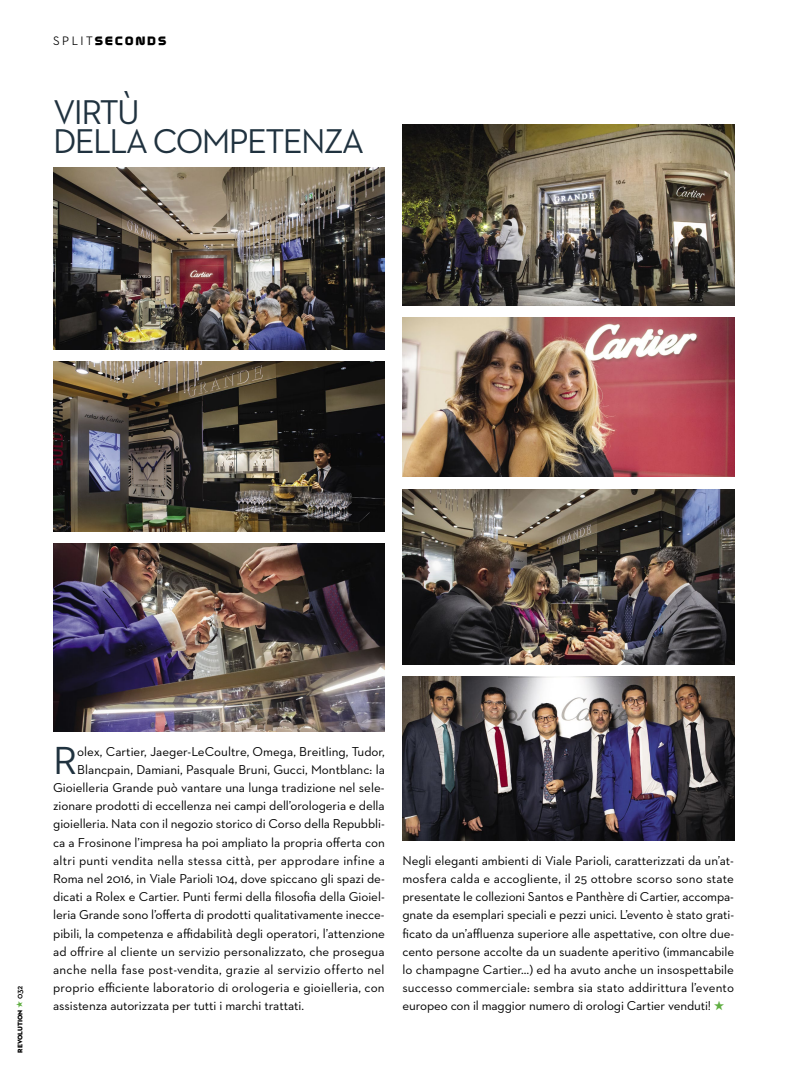
<style>
.page{position:relative;width:805px;height:1081px;background:#fff}
.page>*{position:absolute;margin:0;border:0;box-sizing:border-box;transform-origin:0 0}
.t1{font:39.88px "Neutraface 2 Text";color:#20323f}
.t2{font:35px/28.8px "Neutraface 2 Text";letter-spacing:-.05em;color:#20323f}
.t3{font:13.12px/18.1px "Neutraface 2 Text";color:#000;text-align:justify}
.t4{font:13.12px "Neutraface 2 Text";letter-spacing:.02em;color:#000}
.t5{font:10.62px "Mathmos Original";letter-spacing:.2em;color:#000}
.t6{font:6.88px "Neutraface 2 Display Titling";color:#000}
.s1{font-family:"Neutraface 2 Display";font-weight:500;font-size:12.5px}
.s2{color:#60ae42}
.s3{font-family:"Neutraface 2 Text";font-weight:600;font-size:8.75px}
</style>
<div class="page">
<img style="left:53px;top:168px;width:331px;height:182px">
<img style="left:53px;top:362px;width:331px;height:169px">
<img style="left:53px;top:543px;width:331px;height:188px">
<img style="left:402px;top:124px;width:331px;height:182px">
<img style="left:402px;top:318px;width:331px;height:159px">
<img style="left:402px;top:489px;width:331px;height:176px">
<img style="left:402px;top:677px;width:331px;height:163px">
<p class="t5" style="left:53px;top:36px;width:115px"><span class="s1">SPLIT</span>SECONDS</p>
<h2 class="t2" style="left:53px;top:98px;width:312px">VIRTÙ<br>DELLA COMPETENZA</h2>
<p class="t6" style="left:16px;top:1052px;width:69px;rotate:-90deg">REVOLUTION <span class="s2">★</span> <span class="s3">032</span></p>
<h1 class="t1" style="left:53px;top:735px;width:26px">R</h1>
<p class="t3" style="left:77px;top:742px;width:309px">olex, Cartier, Jaeger-LeCoultre, Omega, Breitling, Tudor,</p>
<p class="t3" style="left:77px;top:760px;width:309px">Blancpain, Damiani, Pasquale Bruni, Gucci, Montblanc: la</p>
<p class="t3" style="left:53px;top:778px;width:333px">Gioielleria Grande può vantare una lunga tradizione nel sele-</p>
<p class="t3" style="left:53px;top:796px;width:333px">zionare prodotti di eccellenza nei campi dell’orologeria e della</p>
<p class="t3" style="left:53px;top:815px;width:333px">gioielleria. Nata con il negozio storico di Corso della Repubbli-</p>
<p class="t3" style="left:53px;top:833px;width:333px">ca a Frosinone l’impresa ha poi ampliato la propria offerta con</p>
<p class="t3" style="left:53px;top:851px;width:333px">altri punti vendita nella stessa città, per approdare infine a</p>
<p class="t3" style="left:53px;top:869px;width:333px">Roma nel 2016, in Viale Parioli 104, dove spiccano gli spazi de-</p>
<p class="t3" style="left:53px;top:887px;width:333px">dicati a Rolex e Cartier. Punti fermi della filosofia della Gioiel-</p>
<p class="t3" style="left:53px;top:905px;width:333px">leria Grande sono l’offerta di prodotti qualitativamente inecce-</p>
<p class="t3" style="left:53px;top:924px;width:333px">pibili, la competenza e affidabilità degli operatori, l’attenzione</p>
<p class="t3" style="left:53px;top:942px;width:333px">ad offrire al cliente un servizio personalizzato, che prosegua</p>
<p class="t4" style="left:53px;top:961px;width:333px">anche nella fase post-vendita, grazie al servizio offerto nel</p>
<p class="t3" style="left:53px;top:978px;width:333px">proprio efficiente laboratorio di orologeria e gioielleria, con</p>
<p class="t3" style="left:53px;top:996px;width:252px">assistenza autorizzata per tutti i marchi trattati.</p>
<p class="t3" style="left:402px;top:851px;width:333px">Negli eleganti ambienti di Viale Parioli, caratterizzati da un’at&shy;mosfera calda e accogliente, il 25 ottobre scorso sono state presentate le collezioni Santos e Panthère di Cartier, accompa&shy;gnate da esemplari speciali e pezzi unici. L’evento è stato grati&shy;ficato da un’affluenza superiore alle aspettative, con oltre due&shy;cento persone accolte da un suadente aperitivo (immancabile lo champagne Cartier…) ed ha avuto anche un insospettabile successo commerciale: sembra sia stato addirittura l’evento europeo con il maggior numero di orologi Cartier venduti! <span class="s2">★</span></p>
</div>
